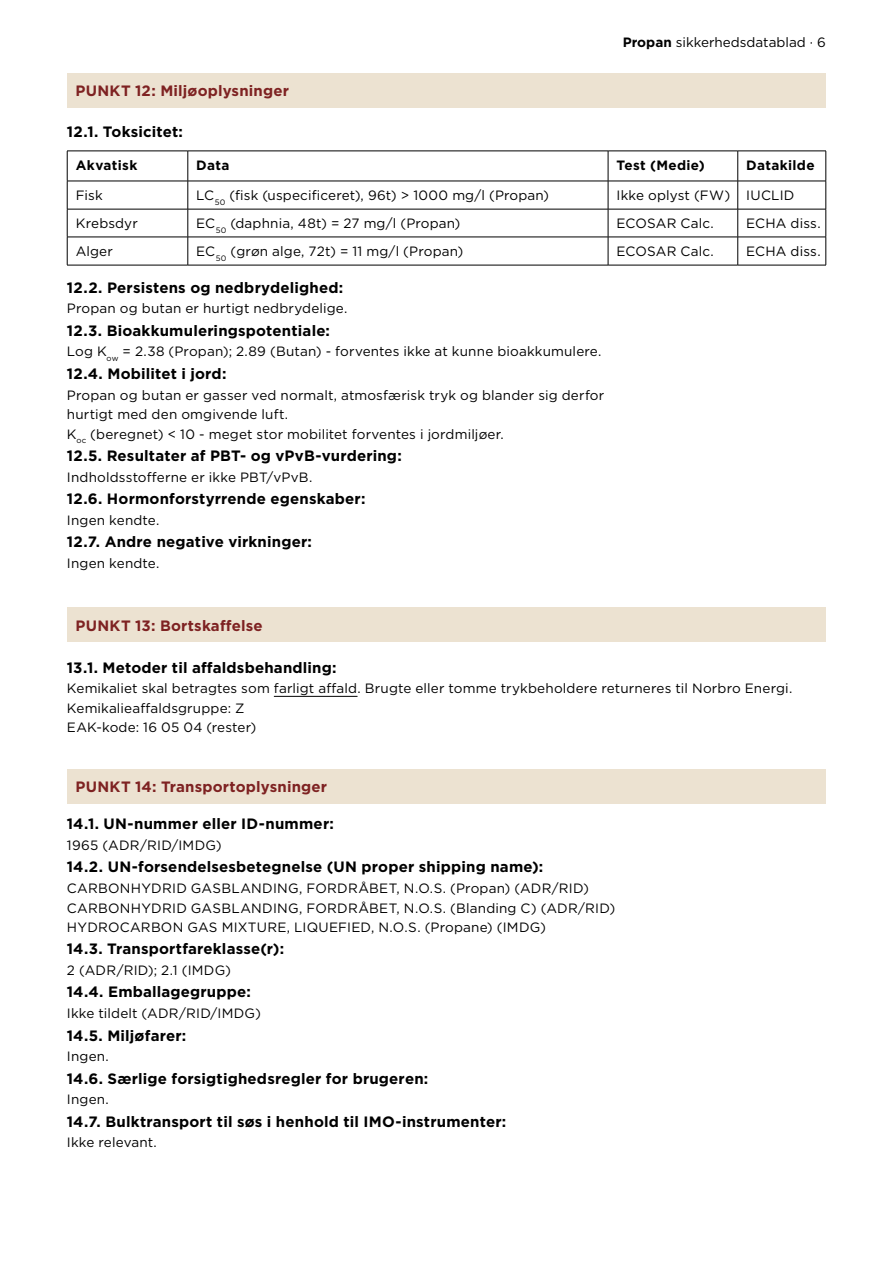
<style>
.page{position:relative;width:893px;height:1263px;background:#fff}
.page>*{position:absolute;margin:0;border:0;box-sizing:border-box;transform-origin:0 0}
.t1{font:700 15px "Gotham";letter-spacing:.01em;color:#000}
.t2{font:700 15px "Gotham";letter-spacing:.015em;color:#7e2222}
.t3{font:13.5px/19.5px "Gotham";letter-spacing:.015em;color:#000}
.t4{font:700 13.5px "Gotham";letter-spacing:.025em;color:#000}
.s1{font-weight:700}
</style>
<div class="page">
<div style="left:67px;top:73px;width:759px;height:34px;background:#ece2d1"></div>
<hr style="left:67px;top:151px;width:121px;height:1px;background:#000">
<hr style="left:67px;top:151px;width:1px;height:30px;background:#000">
<hr style="left:188px;top:151px;width:420px;height:1px;background:#000">
<hr style="left:188px;top:151px;width:1px;height:30px;background:#000">
<hr style="left:608px;top:151px;width:130px;height:1px;background:#000">
<hr style="left:608px;top:151px;width:1px;height:30px;background:#000">
<hr style="left:738px;top:151px;width:88px;height:1px;background:#000">
<hr style="left:737px;top:151px;width:1px;height:30px;background:#000">
<hr style="left:826px;top:151px;width:1px;height:30px;background:#000">
<hr style="left:67px;top:181px;width:121px;height:1px;background:#000">
<hr style="left:188px;top:181px;width:420px;height:1px;background:#000">
<hr style="left:608px;top:181px;width:130px;height:1px;background:#000">
<hr style="left:738px;top:181px;width:88px;height:1px;background:#000">
<hr style="left:67px;top:209px;width:121px;height:1px;background:#000">
<hr style="left:188px;top:209px;width:420px;height:1px;background:#000">
<hr style="left:608px;top:209px;width:130px;height:1px;background:#000">
<hr style="left:738px;top:209px;width:88px;height:1px;background:#000">
<hr style="left:67px;top:237px;width:121px;height:1px;background:#000">
<svg style="left:67px;top:181px;width:1px;height:84px"></svg>
<hr style="left:188px;top:237px;width:420px;height:1px;background:#000">
<svg style="left:188px;top:181px;width:1px;height:84px"></svg>
<hr style="left:608px;top:237px;width:130px;height:1px;background:#000">
<svg style="left:608px;top:181px;width:1px;height:84px"></svg>
<hr style="left:738px;top:237px;width:88px;height:1px;background:#000">
<svg style="left:737px;top:181px;width:1px;height:84px"></svg>
<svg style="left:826px;top:181px;width:1px;height:84px"></svg>
<hr style="left:67px;top:265px;width:121px;height:1px;background:#000">
<hr style="left:188px;top:265px;width:420px;height:1px;background:#000">
<hr style="left:608px;top:265px;width:130px;height:1px;background:#000">
<hr style="left:738px;top:265px;width:88px;height:1px;background:#000">
<hr style="left:274px;top:696px;width:83px;height:1px;background:#000">
<div style="left:67px;top:608px;width:759px;height:34px;background:#ece2d1"></div>
<div style="left:67px;top:769px;width:759px;height:34px;background:#ece2d1"></div>
<p class="t2" style="left:76px;top:81px;width:215px">PUNKT 12: Miljøoplysninger</p>
<p class="t1" style="left:67px;top:121px;width:118px">12.1. Toksicitet:</p>
<p class="t3" style="left:623px;top:32px;width:205px"><span class="s1">Propan</span> sikkerhedsdatablad · 6</p>
<p class="t4" style="left:76px;top:156px;width:63px">Akvatisk</p>
<p class="t4" style="left:196px;top:156px;width:35px">Data</p>
<p class="t4" style="left:617px;top:156px;width:90px">Test (Medie)</p>
<p class="t4" style="left:746px;top:156px;width:70px">Datakilde</p>
<p class="t3" style="left:76px;top:185px;width:29px">Fisk</p>
<p class="t3" style="left:196px;top:185px;width:354px">LC<sub>50</sub> (fisk (uspecificeret), 96t) &gt; 1000 mg/l (Propan)</p>
<p class="t3" style="left:617px;top:185px;width:179px">Ikke oplyst (FW) IUCLID</p>
<p class="t3" style="left:76px;top:214px;width:64px">Krebsdyr</p>
<p class="t3" style="left:196px;top:214px;width:266px">EC<sub>50</sub> (daphnia, 48t) = 27 mg/l (Propan)</p>
<p class="t3" style="left:617px;top:214px;width:99px">ECOSAR Calc.</p>
<p class="t3" style="left:746px;top:214px;width:76px">ECHA diss.</p>
<p class="t3" style="left:76px;top:241px;width:39px">Alger</p>
<p class="t3" style="left:196px;top:241px;width:269px">EC<sub>50</sub> (grøn alge, 72t) = 11 mg/l (Propan)</p>
<p class="t3" style="left:617px;top:241px;width:99px">ECOSAR Calc.</p>
<p class="t3" style="left:746px;top:241px;width:76px">ECHA diss.</p>
<p class="t1" style="left:67px;top:277px;width:278px">12.2. Persistens og nedbrydelighed:</p>
<p class="t3" style="left:67px;top:299px;width:282px">Propan og butan er hurtigt nedbrydelige.</p>
<p class="t1" style="left:67px;top:320px;width:265px">12.3. Bioakkumuleringspotentiale:</p>
<p class="t3" style="left:67px;top:342px;width:536px">Log K<sub>ow</sub> = 2.38 (Propan); 2.89 (Butan) - forventes ikke at kunne bioakkumulere.</p>
<p class="t1" style="left:67px;top:363px;width:161px">12.4. Mobilitet i jord:</p>
<p class="t3" style="left:67px;top:385px;width:539px">Propan og butan er gasser ved normalt, atmosfærisk tryk og blander sig derfor hurtigt med den omgivende luft.<br>K<sub>oc</sub> (beregnet) &lt; 10 - meget stor mobilitet forventes i jordmiljøer.</p>
<p class="t1" style="left:67px;top:445px;width:336px">12.5. Resultater af PBT- og vPvB-vurdering:</p>
<p class="t3" style="left:67px;top:467px;width:247px">Indholdsstofferne er ikke PBT/vPvB.</p>
<p class="t1" style="left:67px;top:488px;width:300px">12.6. Hormonforstyrrende egenskaber:</p>
<p class="t3" style="left:67px;top:510px;width:94px">Ingen kendte.</p>
<p class="t1" style="left:67px;top:532px;width:246px">12.7. Andre negative virkninger:</p>
<p class="t3" style="left:67px;top:553px;width:94px">Ingen kendte.</p>
<p class="t2" style="left:76px;top:616px;width:189px">PUNKT 13: Bortskaffelse</p>
<p class="t1" style="left:67px;top:657px;width:271px">13.1. Metoder til affaldsbehandling:</p>
<p class="t3" style="left:67px;top:678px;width:727px">Kemikaliet skal betragtes som farligt affald. Brugte eller tomme trykbeholdere returneres til Norbro Energi.<br>Kemikalieaffaldsgruppe: Z<br>EAK-kode: 16 05 04 (rester)</p>
<p class="t2" style="left:76px;top:777px;width:253px">PUNKT 14: Transportoplysninger</p>
<p class="t1" style="left:67px;top:814px;width:268px">14.1. UN-nummer eller ID-nummer:</p>
<p class="t3" style="left:67px;top:835px;width:156px">1965 (ADR/RID/IMDG)</p>
<p class="t1" style="left:67px;top:857px;width:478px">14.2. UN-forsendelsesbetegnelse (UN proper shipping name):</p>
<p class="t3" style="left:67px;top:878px;width:550px">CARBONHYDRID GASBLANDING, FORDRÅBET, N.O.S. (Propan) (ADR/RID)<br>CARBONHYDRID GASBLANDING, FORDRÅBET, N.O.S. (Blanding C) (ADR/RID)<br>HYDROCARBON GAS MIXTURE, LIQUEFIED, N.O.S. (Propane) (IMDG)</p>
<p class="t1" style="left:67px;top:939px;width:219px">14.3. Transportfareklasse(r):</p>
<p class="t3" style="left:67px;top:960px;width:166px">2 (ADR/RID); 2.1 (IMDG)</p>
<p class="t1" style="left:67px;top:982px;width:185px">14.4. Emballagegruppe:</p>
<p class="t3" style="left:67px;top:1003px;width:195px">Ikke tildelt (ADR/RID/IMDG)</p>
<p class="t1" style="left:67px;top:1025px;width:121px">14.5. Miljøfarer:</p>
<p class="t3" style="left:67px;top:1046px;width:43px">Ingen.</p>
<p class="t1" style="left:67px;top:1068px;width:363px">14.6. Særlige forsigtighedsregler for brugeren:</p>
<p class="t3" style="left:67px;top:1089px;width:43px">Ingen.</p>
<p class="t1" style="left:67px;top:1111px;width:441px">14.7. Bulktransport til søs i henhold til IMO-instrumenter:</p>
<p class="t3" style="left:67px;top:1132px;width:91px">Ikke relevant.</p>
</div>
